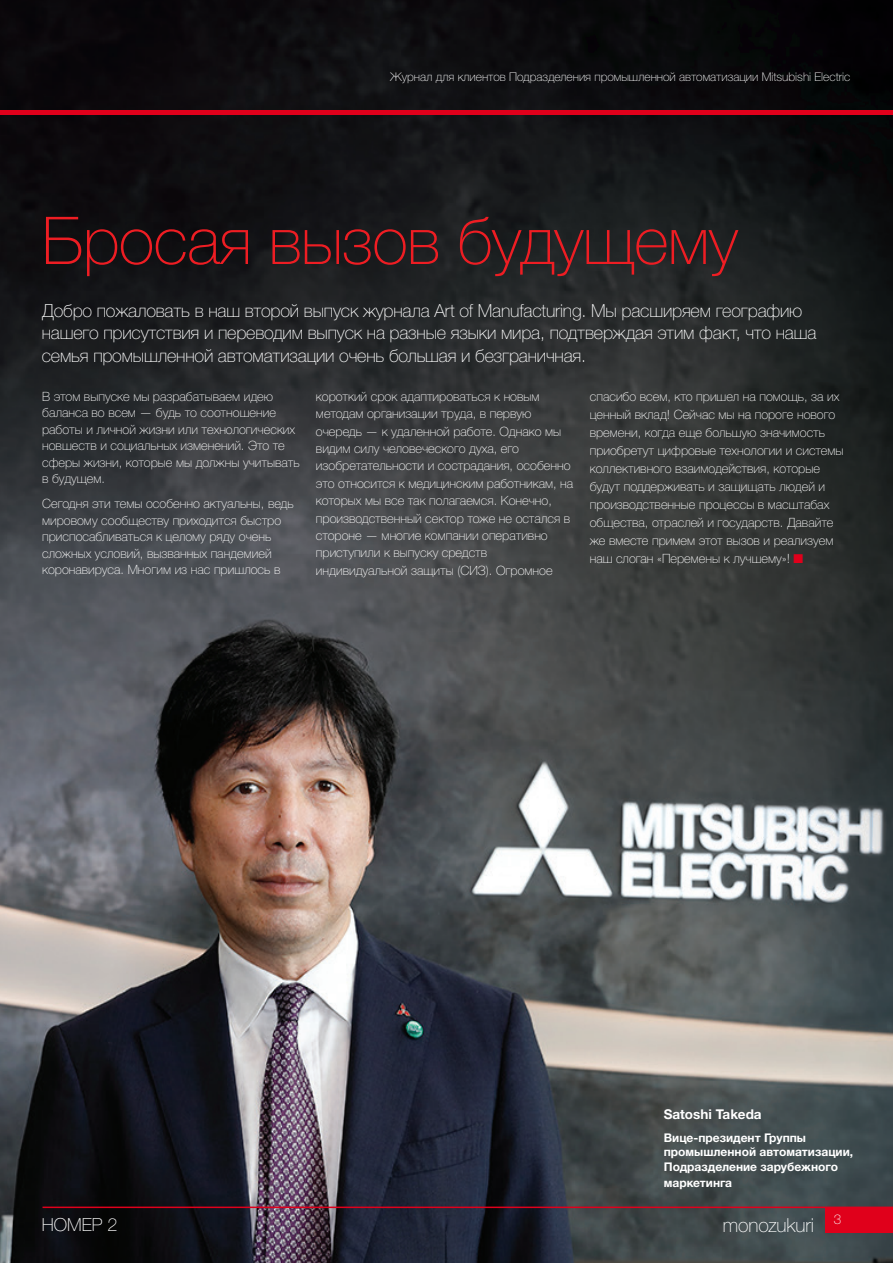
<style>
.page{position:relative;width:893px;height:1263px;background:#fff}
.page>*{position:absolute;margin:0;border:0;box-sizing:border-box;transform-origin:0 0}
.t1{font:100 66px "Helvetica Neue LTW1 G";letter-spacing:-.01em;color:#ee1d23}
.t2{font:100 19.35px "Helvetica Neue LTW1 G";letter-spacing:-.005em;color:#fff}
.t3{font:100 18px/22.5px "Helvetica Neue LTW1 G";letter-spacing:-.01em;color:#fff}
.t4{font:700 13.5px "Helvetica Neue LTW1 G";color:#fff}
.t5{font:100 13.5px "Helvetica Neue LTW1 G";color:#fff}
.t6{font:100 12.75px/17.4px "Helvetica Neue LTW1 G";color:#fff}
.t7{font:700 12px/14.4px "Helvetica Neue LTW1 G";color:#fff}
.t8{font:100 12px "Helvetica Neue LTW1 G";color:#fff}
.s1{color:#e0001b}
</style>
<div class="page">
<img style="left:0;top:0;width:893px;height:1263px">
<div style="left:825px;top:1207px;width:68px;height:25px;background:#e0001b"></div>
<hr style="left:43px;top:1206px;width:850px;height:2px;background:#e0001b">
<hr style="left:0;top:110px;width:893px;height:4px;background:#e0001b">
<p class="t8" style="left:390px;top:69px;width:462px">Журнал для клиентов Подразделения промышленной автоматизации Mitsubishi Electric</p>
<h1 class="t1" style="left:42px;top:201px;width:698px">Бросая вызов будущему</h1>
<p class="t3" style="left:42px;top:299px;width:776px">Добро пожаловать в наш второй выпуск журнала Art of Manufacturing. Мы расширяем географию нашего присутствия и переводим выпуск на разные языки мира, подтверждая этим факт, что наша семья промышленной автоматизации очень большая и безграничная.</p>
<p class="t6" style="left:42px;top:388px;width:259px;line-height:16.5px">В этом выпуске мы разрабатываем идею баланса во всем — будь то соотношение работы и личной жизни или технологических новшеств и социальных изменений. Это те сферы жизни, которые мы должны учитывать в будущем.</p>
<p class="t6" style="left:42px;top:496px;width:253px;line-height:16.5px">Сегодня эти темы особенно актуальны, ведь мировому сообществу приходится быстро приспосабливаться к целому ряду очень сложных условий, вызванных пандемией коронавируса. Многим из нас пришлось в</p>
<p class="t6" style="left:316px;top:388px;width:259px">короткий срок адаптироваться к новым методам организации труда, в первую очередь — к удаленной работе. Однако мы видим силу человеческого духа, его изобретательности и сострадания, особенно это относится к медицинским работникам, на которых мы все так полагаемся. Конечно, производственный сектор тоже не остался в стороне — многие компании оперативно приступили к выпуску средств индивидуальной защиты (СИЗ). Огромное</p>
<p class="t6" style="left:590px;top:387px;width:255px;line-height:18px">спасибо всем, кто пришел на помощь, за их ценный вклад! Сейчас мы на пороге нового времени, когда еще большую значимость приобретут цифровые технологии и системы коллективного взаимодействия, которые будут поддерживать и защищать людей и производственные процессы в масштабах общества, отраслей и государств. Давайте же вместе примем этот вызов и реализуем наш слоган «Перемены к лучшему»! <span class="s1">■</span></p>
<p class="t4" style="left:664px;top:1106px;width:99px">Satoshi Takeda</p>
<p class="t7" style="left:664px;top:1130px;width:191px">Вице-президент Группы промышленной автоматизации,<br>Подразделение зарубежного</p>
<p class="t7" style="left:664px;top:1175px;width:70px">маркетинга</p>
<h3 class="t3" style="left:42px;top:1213px;width:77px">НОМЕР 2</h3>
<h2 class="t2" style="left:723px;top:1213px;width:93px">monozukuri</h2>
<p class="t5" style="left:834px;top:1211px;width:9px">3</p>
</div>
